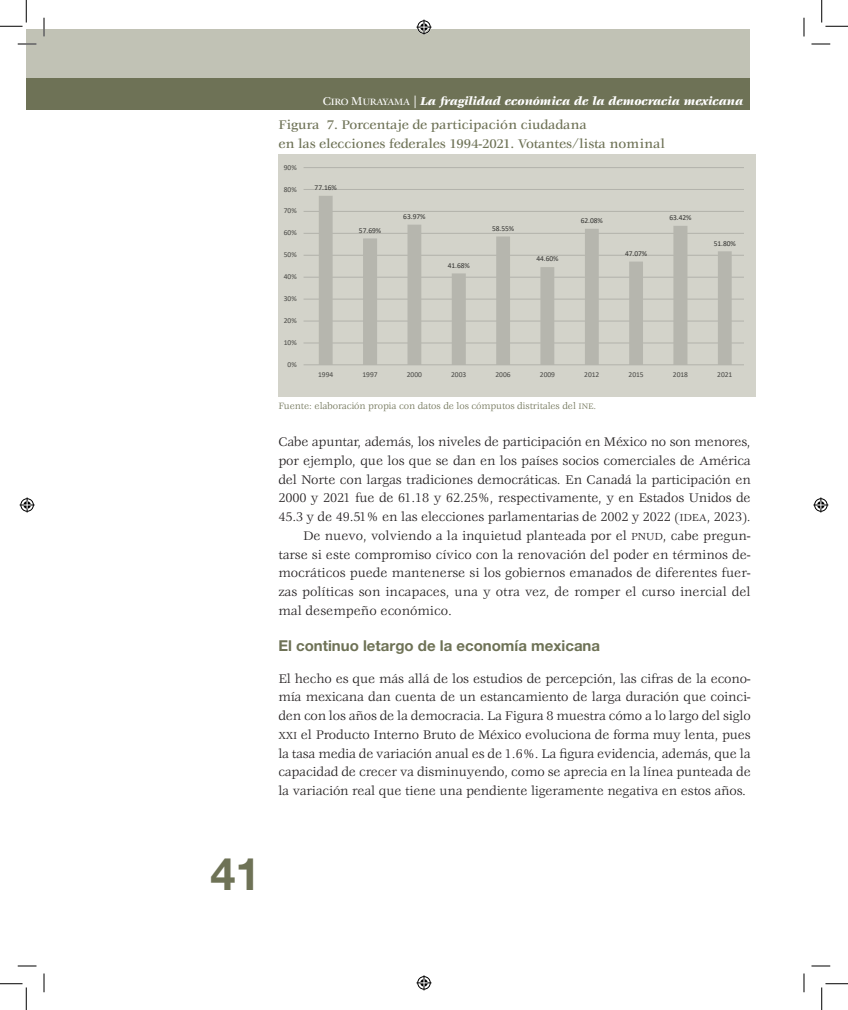
<style>
.page{position:relative;width:848px;height:1010px;background:#fff}
.page>*{position:absolute;margin:0;border:0;box-sizing:border-box;transform-origin:0 0}
.t1{font:700 45px "Helvetica Neue LT Std";color:#6e7256}
.RESUMEN_-_Copia{font:700 15px "Helvetica Neue LT Std";color:#6e7256}
.TXT_01{font:13.75px/18.8px "Veljovic Std";letter-spacing:-.01em;color:#231f20;text-align:justify}
.TXT_02{font:13.75px/18.8px "Veljovic Std";color:#231f20;text-align:justify}
.SUBTITULOS{font:500 13.75px "Veljovic";letter-spacing:-.01em;color:#6e7256}
.t2{font:italic 900 12.5px "Veljovic Std";letter-spacing:-.01em;color:#fff}
.FUENTE{font:10px "Veljovic Std";letter-spacing:-.01em;color:#6e7256}
.t3{font:7.5px "Calibri";letter-spacing:-.005em;color:#595959}
.t4{font:7.5px "Calibri";letter-spacing:-.005em;color:#404040}
.s1{font-family:"Veljovic Medium SC800";font-weight:400;font-style:normal}
.s2{font-family:"Veljovic Medium SC800";font-weight:400;font-style:normal;font-size:10px}
.s3{font-family:"Veljovic";font-weight:500;font-style:normal}
.s4{font-size:8.75px}
.s5{font-size:11.25px}
</style>
<div class="page">
<div style="left:26px;top:29px;width:723px;height:56px;background:#c1c2b5"></div>
<div style="left:26px;top:78px;width:723px;height:32px;background:#6e7256"></div>
<svg style="left:278px;top:154px;width:477px;height:242px;fill:#d3d3ca"></svg>
<svg style="left:18px;top:43px;width:18px;height:2px"></svg>
<svg style="left:811px;top:43px;width:18px;height:2px"></svg>
<svg style="left:18px;top:965px;width:18px;height:1px"></svg>
<svg style="left:811px;top:965px;width:18px;height:1px"></svg>
<svg style="left:43px;top:18px;width:2px;height:18px"></svg>
<svg style="left:43px;top:973px;width:2px;height:18px"></svg>
<svg style="left:803px;top:18px;width:1px;height:18px"></svg>
<svg style="left:803px;top:973px;width:1px;height:18px"></svg>
<svg style="left:0;top:0;width:27px;height:27px"></svg>
<svg style="left:0;top:983px;width:27px;height:26px"></svg>
<svg style="left:821px;top:0;width:26px;height:27px"></svg>
<svg style="left:821px;top:983px;width:26px;height:26px"></svg>
<svg style="left:416px;top:20px;width:15px;height:15px"></svg>
<svg style="left:416px;top:975px;width:15px;height:15px"></svg>
<svg style="left:20px;top:497px;width:15px;height:15px"></svg>
<svg style="left:813px;top:497px;width:15px;height:15px"></svg>
<h1 class="t1" style="left:210px;top:845px;width:52px">41</h1>
<p class="t2" style="left:323px;top:94px;width:422px"><span class="s1">C</span><span class="s2">IRO</span> <span class="s1">M</span><span class="s2">URAYAMA</span> <span class="s3">|</span> La fragilidad económica de la democracia mexicana</p>
<p class="SUBTITULOS" style="left:278px;top:117px;width:310px">Figura 7. Porcentaje de participación ciudadana</p>
<p class="SUBTITULOS" style="left:278px;top:136px;width:388px">en las elecciones federales 1994-2021. Votantes/lista nominal</p>
<p class="t4" style="left:314px;top:182px;width:24px">77.16%</p>
<p class="t4" style="left:359px;top:225px;width:24px">57.69%</p>
<p class="t3" style="left:284px;top:162px;width:14px">90%</p>
<p class="t3" style="left:284px;top:184px;width:14px">80%</p>
<p class="t3" style="left:284px;top:206px;width:14px">70%</p>
<p class="t4" style="left:403px;top:211px;width:24px">63.97%</p>
<p class="t4" style="left:669px;top:212px;width:24px">63.42%</p>
<p class="t4" style="left:580px;top:215px;width:24px">62.08%</p>
<p class="t4" style="left:492px;top:223px;width:24px">58.55%</p>
<p class="t3" style="left:284px;top:227px;width:14px">60%</p>
<p class="t3" style="left:284px;top:249px;width:14px">50%</p>
<p class="t3" style="left:284px;top:271px;width:14px">40%</p>
<p class="t3" style="left:284px;top:293px;width:14px">30%</p>
<p class="t3" style="left:284px;top:315px;width:14px">20%</p>
<p class="t3" style="left:284px;top:337px;width:14px">10%</p>
<p class="t3" style="left:287px;top:359px;width:11px">0%</p>
<p class="t4" style="left:447px;top:260px;width:24px">41.68%</p>
<p class="t4" style="left:536px;top:254px;width:24px">44.60%</p>
<p class="t4" style="left:624px;top:248px;width:24px">47.07%</p>
<p class="t4" style="left:713px;top:238px;width:24px">51.80%</p>
<p class="t3" style="left:318px;top:369px;width:17px">1994</p>
<p class="t3" style="left:362px;top:369px;width:17px">1997</p>
<p class="t3" style="left:407px;top:369px;width:17px">2000</p>
<p class="t3" style="left:451px;top:369px;width:17px">2003</p>
<p class="t3" style="left:495px;top:369px;width:17px">2006</p>
<p class="t3" style="left:539px;top:369px;width:17px">2009</p>
<p class="t3" style="left:584px;top:369px;width:17px">2012</p>
<p class="t3" style="left:628px;top:369px;width:17px">2015</p>
<p class="t3" style="left:672px;top:369px;width:17px">2018</p>
<p class="t3" style="left:717px;top:369px;width:17px">2021</p>
<p class="FUENTE" style="left:278px;top:400px;width:319px">Fuente: elaboración propia con datos de los cómputos distritales del <span class="s4">INE</span>.</p>
<p class="TXT_01" style="left:278px;top:433px;width:474px">Cabe apuntar, además, los niveles de participación en México no son menores, por ejemplo, que los que se dan en los países socios comerciales de América del Norte con largas tradiciones democráticas. En Canadá la participación en 2000 y 2021 fue de 61.18 y 62.25%, respectivamente, y en Estados Unidos de 45.3 y de 49.51% en las elecciones parlamentarias de 2002 y 2022 (<span class="s5">IDEA</span>, 2023).</p>
<p class="TXT_02" style="left:278px;top:526px;width:474px;text-indent:25px">De nuevo, volviendo a la inquietud planteada por el <span class="s5">PNUD</span>, cabe pregun&shy;tarse si este compromiso cívico con la renovación del poder en términos de&shy;mocráticos puede mantenerse si los gobiernos emanados de diferentes fuer&shy;zas políticas son incapaces, una y otra vez, de romper el curso inercial del mal desempeño económico.</p>
<p class="RESUMEN_-_Copia" style="left:278px;top:636px;width:323px">El continuo letargo de la economía mexicana</p>
<p class="TXT_01" style="left:278px;top:669px;width:474px">El hecho es que más allá de los estudios de percepción, las cifras de la econo&shy;mía mexicana dan cuenta de un estancamiento de larga duración que coinci&shy;den con los años de la democracia. La Figura 8 muestra cómo a lo largo del siglo <span class="s5">XXI</span> el Producto Interno Bruto de México evoluciona de forma muy lenta, pues la tasa media de variación anual es de 1.6%. La figura evidencia, además, que la capacidad de crecer va disminuyendo, como se aprecia en la línea punteada de la variación real que tiene una pendiente ligeramente negativa en estos años.</p>
</div>
